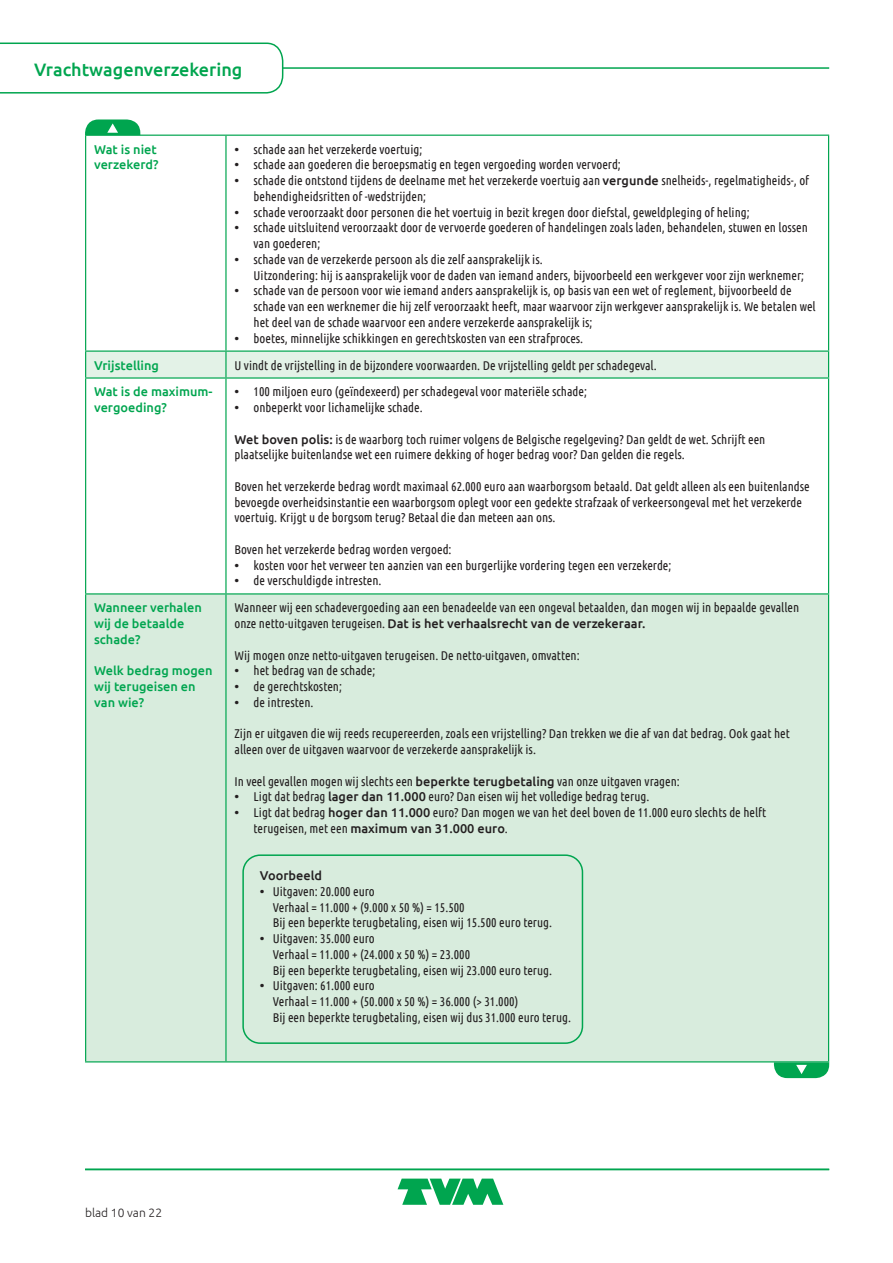
<style>
.page{position:relative;width:893px;height:1263px;background:#fff}
.page>*{position:absolute;margin:0;border:0;box-sizing:border-box;transform-origin:0 0}
.t1{font:500 18px "Ubuntu";color:#00a54f}
.Body_tabel{font:12.75px/15.8px "Ubuntu Condensed";color:#231f20}
.Body{font:500 12.75px/15.8px "Ubuntu";color:#00a54f}
.Body_tabel-2{font:500 12.75px "Ubuntu";color:#231f20}
.t2{font:300 12px "Ubuntu";color:#231f20}
.s1{font-family:"Ubuntu";font-weight:500}
</style>
<div class="page">
<div style="left:86px;top:594px;width:742px;height:467px;background:#d8ecdd"></div>
<hr style="left:85px;top:135px;width:141px;height:1px;background:#00a54f">
<hr style="left:85px;top:136px;width:1px;height:214px;background:#00a54f">
<hr style="left:226px;top:135px;width:603px;height:1px;background:#00a54f">
<hr style="left:225px;top:136px;width:2px;height:214px;background:#00a54f">
<hr style="left:828px;top:136px;width:1px;height:214px;background:#00a54f">
<hr style="left:85px;top:350px;width:141px;height:2px;background:#00a54f">
<hr style="left:226px;top:350px;width:603px;height:2px;background:#00a54f">
<div style="left:85px;top:351px;width:744px;height:26px;background:#e3f2e7"></div>
<hr style="left:85px;top:377px;width:141px;height:2px;background:#00a54f">
<hr style="left:85px;top:379px;width:1px;height:214px;background:#00a54f">
<hr style="left:226px;top:377px;width:603px;height:2px;background:#00a54f">
<hr style="left:225px;top:379px;width:2px;height:214px;background:#00a54f">
<hr style="left:828px;top:379px;width:1px;height:214px;background:#00a54f">
<hr style="left:85px;top:593px;width:141px;height:1px;background:#00a54f">
<hr style="left:85px;top:594px;width:1px;height:467px;background:#00a54f">
<hr style="left:226px;top:593px;width:603px;height:1px;background:#00a54f">
<hr style="left:225px;top:594px;width:2px;height:467px;background:#00a54f">
<hr style="left:828px;top:594px;width:1px;height:467px;background:#00a54f">
<hr style="left:85px;top:1061px;width:141px;height:1px;background:#00a54f">
<hr style="left:226px;top:1061px;width:603px;height:1px;background:#00a54f">
<svg style="left:85px;top:119px;width:55px;height:16px"></svg>
<svg style="left:774px;top:1062px;width:55px;height:16px"></svg>
<div style="left:242px;top:854px;width:341px;height:190px;border:2px solid #00a54f;border-radius:17px"></div>
<svg style="left:398px;top:1178px;width:105px;height:27px"></svg>
<hr style="left:85px;top:67px;width:744px;height:2px;background:#00a54f">
<svg style="left:0;top:42px;width:284px;height:52px"></svg>
<hr style="left:85px;top:1169px;width:744px;height:1px;background:#00a54f">
<h1 class="t1" style="left:34px;top:58px;width:210px">Vrachtwagenverzekering</h1>
<p class="Body" style="left:94px;top:141px;width:66px">Wat is niet verzekerd?</p>
<p class="Body_tabel" style="left:234px;top:141px;width:189px"><span class="s1">•</span> schade aan het verzekerde voertuig;</p>
<p class="Body_tabel" style="left:234px;top:156px;width:388px"><span class="s1">•</span> schade aan goederen die beroepsmatig en tegen vergoeding worden vervoerd;</p>
<p class="Body_tabel" style="left:254px;top:172px;width:557px;text-indent:-19px"><span class="s1">•</span> schade die ontstond tijdens de deelname met het verzekerde voertuig aan <span class="s1">vergunde</span> snelheids-, regelmatigheids-, of behendigheidsritten of -wedstrijden;</p>
<p class="Body_tabel" style="left:234px;top:204px;width:517px"><span class="s1">•</span> schade veroorzaakt door personen die het voertuig in bezit kregen door diefstal, geweldpleging of heling;</p>
<p class="Body_tabel" style="left:254px;top:219px;width:556px;text-indent:-19px"><span class="s1">•</span> schade uitsluitend veroorzaakt door de vervoerde goederen of handelingen zoals laden, behandelen, stuwen en lossen van goederen;</p>
<p class="Body_tabel" style="left:234px;top:251px;width:310px"><span class="s1">•</span> schade van de verzekerde persoon als die zelf aansprakelijk is.</p>
<p class="Body_tabel" style="left:254px;top:267px;width:552px">Uitzondering: hij is aansprakelijk voor de daden van iemand anders, bijvoorbeeld een werkgever voor zijn werknemer;</p>
<p class="Body_tabel" style="left:254px;top:282px;width:564px;text-indent:-19px"><span class="s1">•</span> schade van de persoon voor wie iemand anders aansprakelijk is, op basis van een wet of reglement, bijvoorbeeld de schade van een werknemer die hij zelf veroorzaakt heeft, maar waarvoor zijn werkgever aansprakelijk is. We betalen wel het deel van de schade waarvoor een andere verzekerde aansprakelijk is;</p>
<p class="Body_tabel" style="left:234px;top:330px;width:350px"><span class="s1">•</span> boetes, minnelijke schikkingen en gerechtskosten van een strafproces.</p>
<p class="Body" style="left:94px;top:357px;width:66px">Vrijstelling</p>
<p class="Body_tabel" style="left:234px;top:357px;width:424px">U vindt de vrijstelling in de bijzondere voorwaarden. De vrijstelling geldt per schadegeval.</p>
<p class="Body" style="left:94px;top:383px;width:120px">Wat is de maximum&shy;vergoeding?</p>
<p class="Body_tabel" style="left:234px;top:384px;width:354px"><span class="s1">•</span> 100 miljoen euro (geïndexeerd) per schadegeval voor materiële schade;</p>
<p class="Body_tabel" style="left:234px;top:399px;width:190px"><span class="s1">•</span> onbeperkt voor lichamelijke schade.</p>
<p class="Body_tabel" style="left:234px;top:431px;width:532px"><span class="s1">Wet boven polis:</span> is de waarborg toch ruimer volgens de Belgische regelgeving? Dan geldt de wet. Schrijft een plaatselijke buitenlandse wet een ruimere dekking of hoger bedrag voor? Dan gelden die regels.</p>
<p class="Body_tabel" style="left:234px;top:478px;width:577px">Boven het verzekerde bedrag wordt maximaal 62.000 euro aan waarborgsom betaald. Dat geldt alleen als een buitenlandse bevoegde overheidsinstantie een waarborgsom oplegt voor een gedekte strafzaak of verkeersongeval met het verzekerde voertuig. Krijgt u de borgsom terug? Betaal die dan meteen aan ons.</p>
<p class="Body_tabel" style="left:234px;top:541px;width:219px">Boven het verzekerde bedrag worden vergoed:</p>
<p class="Body_tabel" style="left:234px;top:557px;width:438px"><span class="s1">•</span> kosten voor het verweer ten aanzien van een burgerlijke vordering tegen een verzekerde;</p>
<p class="Body_tabel" style="left:234px;top:573px;width:148px"><span class="s1">•</span> de verschuldigde intresten.</p>
<p class="Body" style="left:94px;top:599px;width:109px">Wanneer verhalen wij de betaalde schade?</p>
<p class="Body" style="left:94px;top:662px;width:120px">Welk bedrag mogen wij terugeisen en van wie?</p>
<p class="Body_tabel" style="left:234px;top:599px;width:566px">Wanneer wij een schadevergoeding aan een benadeelde van een ongeval betaalden, dan mogen wij in bepaalde gevallen onze netto-uitgaven terugeisen. <span class="s1">Dat is het verhaalsrecht van de verzekeraar.</span></p>
<p class="Body_tabel" style="left:234px;top:647px;width:347px">Wij mogen onze netto-uitgaven terugeisen. De netto-uitgaven, omvatten:</p>
<p class="Body_tabel" style="left:234px;top:662px;width:142px"><span class="s1">•</span> het bedrag van de schade;</p>
<p class="Body_tabel" style="left:234px;top:678px;width:109px"><span class="s1">•</span> de gerechtskosten;</p>
<p class="Body_tabel" style="left:234px;top:694px;width:81px"><span class="s1">•</span> de intresten.</p>
<p class="Body_tabel" style="left:234px;top:725px;width:557px">Zijn er uitgaven die wij reeds recupereerden, zoals een vrijstelling? Dan trekken we die af van dat bedrag. Ook gaat het alleen over de uitgaven waarvoor de verzekerde aansprakelijk is.</p>
<p class="Body_tabel" style="left:234px;top:773px;width:447px">In veel gevallen mogen wij slechts een <span class="s1">beperkte terugbetaling</span> van onze uitgaven vragen:</p>
<p class="Body_tabel" style="left:234px;top:788px;width:416px"><span class="s1">•</span> Ligt dat bedrag <span class="s1">lager dan 11.000</span> euro? Dan eisen wij het volledige bedrag terug.</p>
<p class="Body_tabel" style="left:254px;top:804px;width:514px;text-indent:-19px"><span class="s1">•</span> Ligt dat bedrag <span class="s1">hoger dan 11.000</span> euro? Dan mogen we van het deel boven de 11.000 euro slechts de helft terugeisen, met een <span class="s1">maximum van 31.000 euro</span>.</p>
<p class="Body_tabel-2" style="left:260px;top:867px;width:64px">Voorbeeld</p>
<p class="Body_tabel" style="left:260px;top:883px;width:116px"><span class="s1">•</span> Uitgaven: 20.000 euro</p>
<p class="Body_tabel" style="left:273px;top:899px;width:194px">Verhaal = 11.000 + (9.000 x 50 %) = 15.500</p>
<p class="Body_tabel" style="left:273px;top:914px;width:281px">Bij een beperkte terugbetaling, eisen wij 15.500 euro terug.</p>
<p class="Body_tabel" style="left:260px;top:930px;width:116px"><span class="s1">•</span> Uitgaven: 35.000 euro</p>
<p class="Body_tabel" style="left:273px;top:946px;width:199px">Verhaal = 11.000 + (24.000 x 50 %) = 23.000</p>
<p class="Body_tabel" style="left:273px;top:962px;width:281px">Bij een beperkte terugbetaling, eisen wij 23.000 euro terug.</p>
<p class="Body_tabel" style="left:260px;top:977px;width:116px"><span class="s1">•</span> Uitgaven: 61.000 euro</p>
<p class="Body_tabel" style="left:273px;top:993px;width:247px">Verhaal = 11.000 + (50.000 x 50 %) = 36.000 (&gt; 31.000)</p>
<p class="Body_tabel" style="left:273px;top:1009px;width:300px">Bij een beperkte terugbetaling, eisen wij dus 31.000 euro terug.</p>
<p class="t2" style="left:85px;top:1205px;width:79px">blad 10 van 22</p>
</div>
